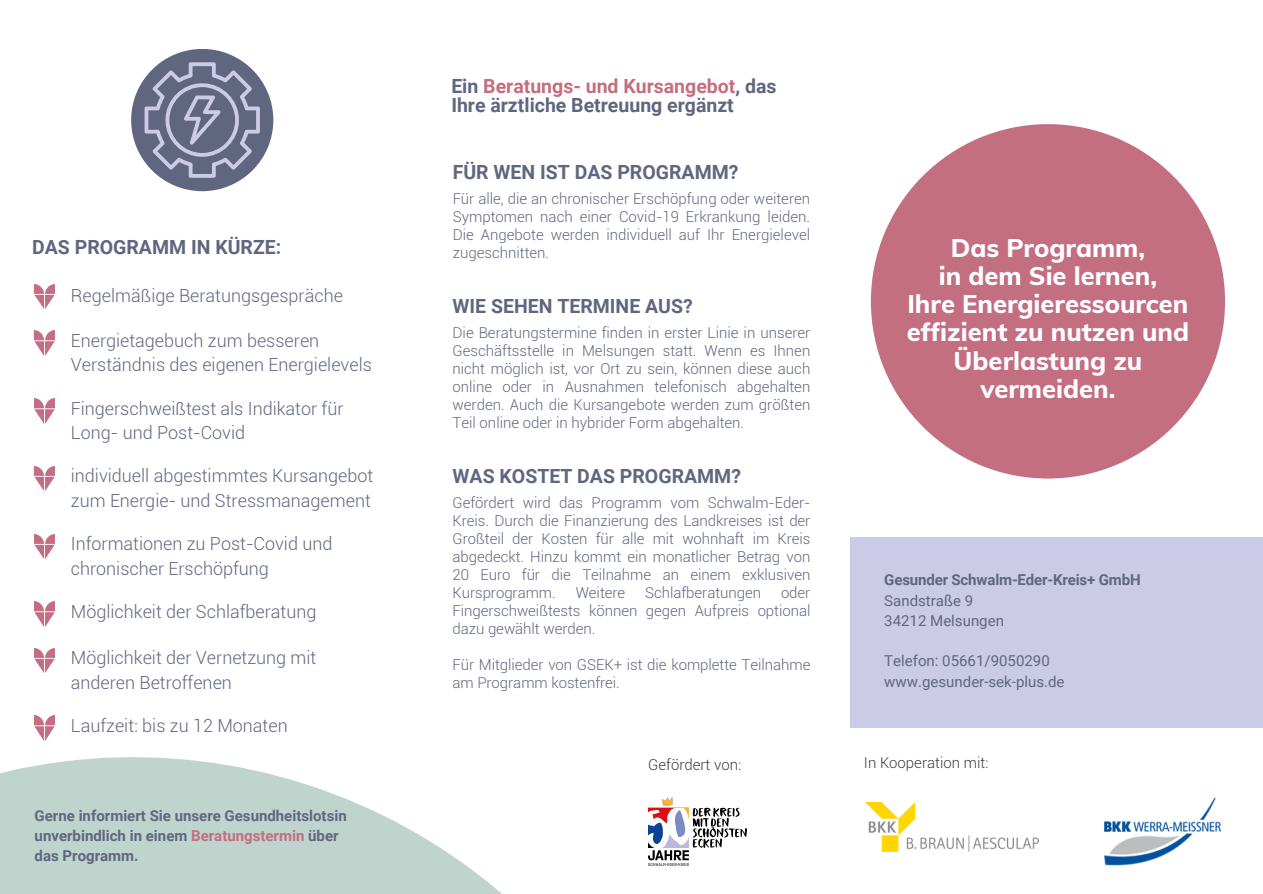
<style>
.page{position:relative;width:1263px;height:894px;background:#fff}
.page>*{position:absolute;margin:0;border:0;box-sizing:border-box;transform-origin:0 0}
.t1{font:800 25.5px/28.2px "Muli";color:#fff;text-align:center}
.t2{font:700 19.5px/19.2px "Roboto";color:#616680}
.t3{font:300 18px/24.8px "Roboto";color:#616680}
.t4{font:300 15px/18px "Roboto";color:#616680;text-align:justify}
.t5{font:700 15px/20.2px "Roboto";color:#616680}
.t6{font:15px "Roboto";color:#616680}
.t7{font:300 15px "Roboto";color:#393e44}
.s1{color:#c46e81}
</style>
<div class="page">
<div style="left:871px;top:124px;width:354px;height:354px;background:#c46e81;border-radius:50%"></div>
<div style="left:850px;top:537px;width:413px;height:191px;background:#cbcbe7"></div>
<svg style="left:0;top:601px;width:501px;height:292px"></svg>
<img style="left:35px;top:284px;width:20px;height:25px">
<img style="left:35px;top:330px;width:20px;height:25px">
<img style="left:35px;top:466px;width:20px;height:25px">
<img style="left:35px;top:534px;width:20px;height:24px">
<img style="left:35px;top:715px;width:20px;height:25px">
<div style="left:131px;top:49px;width:142px;height:142px;background:#616680;border-radius:50%"></div>
<img style="left:35px;top:648px;width:20px;height:24px">
<svg style="left:145px;top:62px;width:115px;height:116px"></svg>
<img style="left:35px;top:398px;width:20px;height:25px">
<img style="left:648px;top:797px;width:98px;height:68px">
<img style="left:35px;top:601px;width:20px;height:25px">
<img style="left:866px;top:802px;width:172px;height:49px">
<img style="left:1104px;top:797px;width:116px;height:68px">
<p class="t2" style="left:32px;top:238px;width:251px">DAS PROGRAMM IN KÜRZE:</p>
<h2 class="t3" style="left:71px;top:283px;width:274px">Regelmäßige Beratungsgespräche</h2>
<h2 class="t3" style="left:71px;top:328px;width:303px">Energietagebuch zum besseren<br>Verständnis des eigenen Energielevels</h2>
<p class="t3" style="left:71px;top:396px;width:274px">Fingerschweißtest als Indikator für<br>Long- und Post-Covid</p>
<p class="t3" style="left:71px;top:463px;width:304px">individuell abgestimmtes Kursangebot zum Energie- und Stressmanagement</p>
<p class="t3" style="left:71px;top:531px;width:263px">Informationen zu Post-Covid und chronischer Erschöpfung</p>
<p class="t3" style="left:71px;top:599px;width:247px">Möglichkeit der Schlafberatung</p>
<h2 class="t3" style="left:71px;top:645px;width:247px">Möglichkeit der Vernetzung mit anderen Betroffenen</h2>
<p class="t3" style="left:71px;top:713px;width:218px">Laufzeit: bis zu 12 Monaten</p>
<h1 class="t5" style="left:35px;top:805px;width:314px">Gerne informiert Sie unsere Gesundheitslotsin unverbindlich in einem <span class="s1">Beratungstermin</span> über das Programm.</h1>
<p class="t2" style="left:451px;top:77px;width:327px">Ein <span class="s1">Beratungs- und Kursangebot</span>, das<br>Ihre ärztliche Betreuung ergänzt</p>
<p class="t2" style="left:453px;top:163px;width:287px">FÜR WEN IST DAS PROGRAMM?</p>
<h2 class="t4" style="left:453px;top:190px;width:359px">Für alle, die an chronischer Erschöpfung oder weiteren Symptomen nach einer Covid-19 Erkrankung leiden.<br>Die Angebote werden individuell auf Ihr Energielevel zugeschnitten.</h2>
<p class="t2" style="left:452px;top:297px;width:242px">WIE SEHEN TERMINE AUS?</p>
<p class="t4" style="left:452px;top:324px;width:359px">Die Beratungstermine finden in erster Linie in unserer Geschäftsstelle in Melsungen statt. Wenn es Ihnen nicht möglich ist, vor Ort zu sein, können diese auch online oder in Ausnahmen telefonisch abgehalten werden. Auch die Kursangebote werden zum größten Teil online oder in hybrider Form abgehalten.</p>
<p class="t2" style="left:452px;top:467px;width:290px">WAS KOSTET DAS PROGRAMM?</p>
<h4 class="t4" style="left:452px;top:494px;width:359px">Gefördert wird das Programm vom Schwalm-Eder-Kreis. Durch die Finanzierung des Landkreises ist der Großteil der Kosten für alle mit wohnhaft im Kreis abgedeckt. Hinzu kommt ein monatlicher Betrag von 20 Euro für die Teilnahme an einem exklusiven Kursprogramm.</h4>
<h4 class="t4" style="left:576px;top:584px;width:51px">Weitere</h4>
<h4 class="t4" style="left:645px;top:584px;width:117px">Schlafberatungen</h4>
<h4 class="t4" style="left:452px;top:584px;width:359px;text-indent:328px">oder Fingerschweißtests können gegen Aufpreis optional dazu gewählt werden.</h4>
<p class="t4" style="left:452px;top:656px;width:359px">Für Mitglieder von GSEK+ ist die komplette Teilnahme am Programm kostenfrei.</p>
<p class="t7" style="left:648px;top:756px;width:95px">Gefördert von:</p>
<h5 class="t1" style="left:907px;top:233px;width:284px">Das Programm,<br>in dem Sie lernen,<br>Ihre Energieressourcen effizient zu nutzen und<br>Überlastung zu vermeiden.</h5>
<h4 class="t5" style="left:884px;top:570px;width:258px">Gesunder Schwalm-Eder-Kreis+ GmbH</h4>
<p class="t6" style="left:884px;top:591px;width:90px">Sandstraße 9</p>
<h4 class="t6" style="left:884px;top:611px;width:121px">34212 Melsungen</h4>
<p class="t6" style="left:884px;top:652px;width:167px">Telefon: 05661/9050290</p>
<h4 class="t6" style="left:884px;top:672px;width:182px">www.gesunder-sek-plus.de</h4>
<p class="t7" style="left:864px;top:754px;width:126px">In Kooperation mit:</p>
</div>
